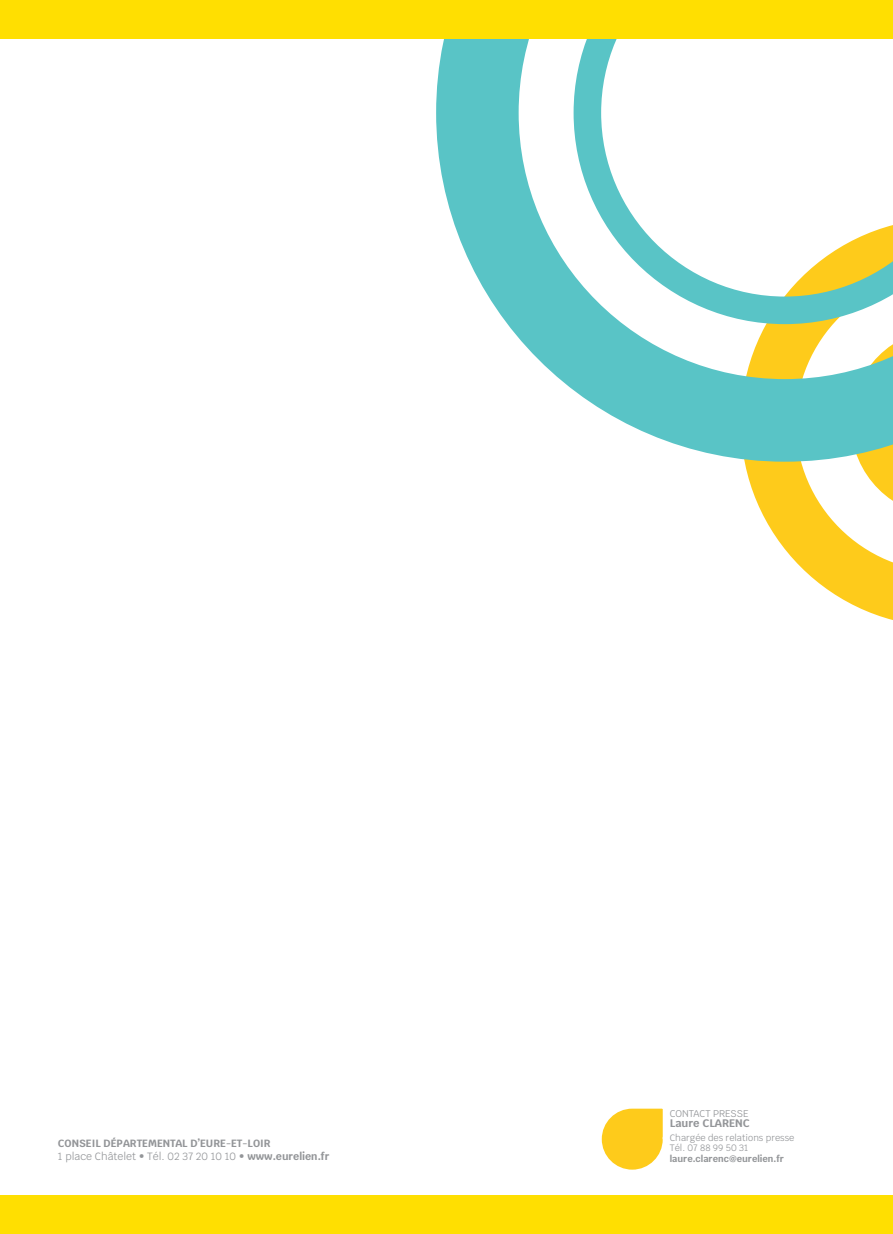
<style>
.page{position:relative;width:893px;height:1234px;background:#fff}
.page>*{position:absolute;margin:0;border:0;box-sizing:border-box;transform-origin:0 0}
.t1{font:700 10.95px "Krub";color:#939598}
.t2{font:700 10.5px/13.5px "Krub";color:#939598}
.t3{font:9.75px "Krub";color:#939598}
.t4{font:9.3px/10.4px "Krub";color:#939598}
.t5{font:700 9.3px "Krub";color:#939598}
.s1{font-weight:400}
</style>
<div class="page">
<svg style="left:744px;top:461px;width:149px;height:159px"></svg>
<svg style="left:851px;top:461px;width:42px;height:55px"></svg>
<svg style="left:436px;top:38px;width:457px;height:423px"></svg>
<svg style="left:574px;top:38px;width:319px;height:286px"></svg>
<svg style="left:594px;top:38px;width:76px;height:1132px"></svg>
<div style="left:0;top:0;width:893px;height:38px;background:#ffdf01"></div>
<div style="left:0;top:1195px;width:893px;height:38px;background:#ffdf01"></div>
<p class="t2" style="left:58px;top:1135px;width:273px">CONSEIL DÉPARTEMENTAL D’EURE-ET-LOIR<br><span class="s1">1 place Châtelet</span> • <span class="s1">Tél. 02 37 20 10 10</span> • www.eurelien.fr</p>
<p class="t3" style="left:670px;top:1104px;width:80px">CONTACT PRESSE</p>
<p class="t1" style="left:670px;top:1116px;width:82px">Laure CLARENC</p>
<p class="t4" style="left:670px;top:1131px;width:126px">Chargée des relations presse<br>Tél. 07 88 99 50 31</p>
<p class="t5" style="left:670px;top:1152px;width:116px">laure.clarenc@eurelien.fr</p>
</div>
